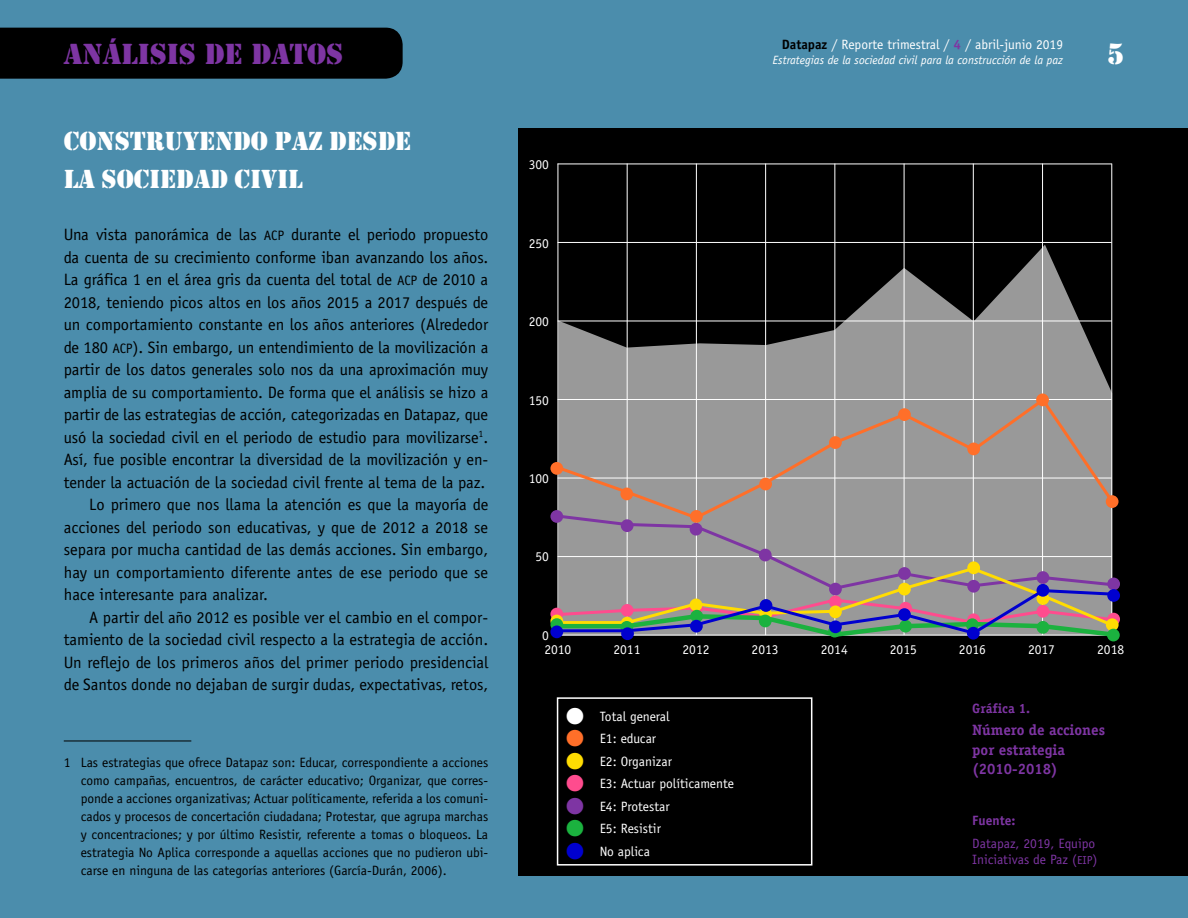
<style>
.page{position:relative;width:1188px;height:918px;background:#4b8dac}
.page>*{position:absolute;margin:0;border:0;box-sizing:border-box;transform-origin:0 0}
.t1{font:27px/37.5px "Stencil";color:#fff}
.t2{font:27px "Stencil Std";color:#7e35a3}
.t3{font:27px "Stencil Std";color:#fff}
.t4{font:16.5px "Officina Sans Std";letter-spacing:-.005em;color:#000}
.t5{font:700 15px/19.5px "Officina Serif Std";color:#7e35a3}
.t6{font:13.5px/18px "Officina Sans Std";letter-spacing:-.005em;color:#000;text-align:justify}
.t7{font:13.5px/14.1px "Officina Sans Std";color:#fff}
.t8{font:13.5px/16.5px "Officina Sans Std";color:#7e35a3}
.t9{font:700 13.5px "Officina Serif Std";color:#7e35a3}
.t10{font:700 13.5px "Officina Sans Std";color:#7e35a3}
.t11{font:italic 12px "Officina Sans Std";color:#fff}
.s1{font-weight:700;color:#000}
.s2{font-weight:700;color:#7e35a3}
.s3{font-size:13.65px}
.s4{color:#ff6f29}
.s5{color:#ffdc02}
.s6{color:#ff4c8e}
.s7{color:#7e35a3}
.s8{color:#1bb23f}
.s9{color:#0000cf}
.s10{font-size:11.55px}
</style>
<div class="page">
<div style="left:518px;top:128px;width:670px;height:747px;background:#000"></div>
<hr style="left:834px;top:164px;width:1px;height:471px;background:#fff">
<hr style="left:904px;top:164px;width:1px;height:471px;background:#fff">
<hr style="left:973px;top:164px;width:1px;height:471px;background:#fff">
<hr style="left:1042px;top:164px;width:1px;height:471px;background:#fff">
<hr style="left:1111px;top:164px;width:1px;height:471px;background:#fff">
<hr style="left:558px;top:164px;width:1px;height:471px;background:#fff">
<hr style="left:627px;top:164px;width:1px;height:471px;background:#fff">
<hr style="left:696px;top:164px;width:1px;height:471px;background:#fff">
<hr style="left:765px;top:164px;width:1px;height:471px;background:#fff">
<hr style="left:558px;top:164px;width:554px;height:1px;background:#fff">
<hr style="left:558px;top:242px;width:554px;height:1px;background:#fff">
<div style="left:0;top:28px;width:403px;height:51px;background:#000"></div>
<svg style="left:558px;top:245px;width:554px;height:151px;fill:#999"></svg>
<hr style="left:64px;top:741px;width:127px;height:1px;background:#000">
<div style="left:557px;top:697px;width:255px;height:169px;border:2px solid #fff"></div>
<svg style="left:557px;top:396px;width:559px;height:117px"></svg>
<div style="left:550px;top:462px;width:13px;height:13px;background:#ff6f29;border-radius:50%"></div>
<div style="left:620px;top:488px;width:13px;height:12px;background:#ff6f29;border-radius:50%"></div>
<svg style="left:690px;top:510px;width:13px;height:13px"></svg>
<div style="left:759px;top:478px;width:13px;height:12px;background:#ff6f29;border-radius:50%"></div>
<div style="left:829px;top:436px;width:13px;height:13px;background:#ff6f29;border-radius:50%"></div>
<div style="left:898px;top:408px;width:13px;height:13px;background:#ff6f29;border-radius:50%"></div>
<div style="left:967px;top:443px;width:13px;height:12px;background:#ff6f29;border-radius:50%"></div>
<div style="left:1036px;top:394px;width:13px;height:12px;background:#ff6f29;border-radius:50%"></div>
<div style="left:1106px;top:495px;width:13px;height:13px;background:#ff6f29;border-radius:50%"></div>
<svg style="left:557px;top:513px;width:556px;height:52px"></svg>
<div style="left:550px;top:510px;width:13px;height:13px;background:#7e35a3;border-radius:50%"></div>
<div style="left:621px;top:519px;width:13px;height:13px;background:#7e35a3;border-radius:50%"></div>
<div style="left:690px;top:523px;width:12px;height:13px;background:#7e35a3;border-radius:50%"></div>
<div style="left:759px;top:549px;width:13px;height:12px;background:#7e35a3;border-radius:50%"></div>
<div style="left:1107px;top:578px;width:13px;height:12px;background:#7e35a3;border-radius:50%"></div>
<svg style="left:550px;top:608px;width:13px;height:12px"></svg>
<svg style="left:1107px;top:613px;width:13px;height:12px"></svg>
<svg style="left:967px;top:561px;width:13px;height:13px"></svg>
<svg style="left:550px;top:618px;width:13px;height:13px"></svg>
<svg style="left:1107px;top:629px;width:13px;height:12px"></svg>
<svg style="left:553px;top:565px;width:565px;height:75px"></svg>
<div style="left:550px;top:625px;width:13px;height:13px;background:#0000cf;border-radius:50%"></div>
<div style="left:621px;top:627px;width:13px;height:13px;background:#0000cf;border-radius:50%"></div>
<div style="left:690px;top:620px;width:13px;height:13px;background:#0000cf;border-radius:50%"></div>
<div style="left:760px;top:599px;width:12px;height:13px;background:#0000cf;border-radius:50%"></div>
<div style="left:829px;top:620px;width:13px;height:13px;background:#0000cf;border-radius:50%"></div>
<div style="left:898px;top:608px;width:13px;height:13px;background:#0000cf;border-radius:50%"></div>
<div style="left:967px;top:627px;width:13px;height:13px;background:#0000cf;border-radius:50%"></div>
<div style="left:1037px;top:584px;width:12px;height:13px;background:#0000cf;border-radius:50%"></div>
<div style="left:1107px;top:589px;width:13px;height:13px;background:#0000cf;border-radius:50%"></div>
<h1 class="t2" style="left:64px;top:37px;width:281px">ANÁLISIS DE DATOS</h1>
<h1 class="t3" style="left:1107px;top:37px;width:19px">5</h1>
<p class="t7" style="left:782px;top:38px;width:283px"><span class="s1">Datapaz</span> / Reporte trimestral / <span class="s2">4</span> / abril-junio 2019</p>
<p class="t11" style="left:773px;top:53px;width:292px">Estrategias de la sociedad civil para la construcción de la paz</p>
<h1 class="t1" style="left:64px;top:123px;width:331px">CONSTRUYENDO PAZ DESDE<br>LA SOCIEDAD CIVIL</h1>
<p class="t4" style="left:64px;top:225px;width:426px">Una vista panorámica de las <span class="s3">ACP</span> durante el periodo propuesto</p>
<p class="t4" style="left:64px;top:247px;width:426px">da cuenta de su crecimiento conforme iban avanzando los años.</p>
<p class="t4" style="left:64px;top:270px;width:426px">La gráfica 1 en el área gris da cuenta del total de <span class="s3">ACP</span> de 2010 a</p>
<p class="t4" style="left:64px;top:292px;width:426px">2018, teniendo picos altos en los años 2015 a 2017 después de</p>
<p class="t4" style="left:64px;top:315px;width:426px">un comportamiento constante en los años anteriores (Alrededor</p>
<p class="t4" style="left:64px;top:337px;width:426px">de 180 <span class="s3">ACP</span>). Sin embargo, un entendimiento de la movilización a</p>
<p class="t4" style="left:64px;top:360px;width:426px">partir de los datos generales solo nos da una aproximación muy</p>
<p class="t4" style="left:64px;top:382px;width:426px">amplia de su comportamiento. De forma que el análisis se hizo a</p>
<p class="t4" style="left:64px;top:405px;width:426px">partir de las estrategias de acción, categorizadas en Datapaz, que</p>
<p class="t4" style="left:64px;top:427px;width:426px">usó la sociedad civil en el periodo de estudio para movilizarse<sup>1</sup>.</p>
<p class="t4" style="left:64px;top:450px;width:426px">Así, fue posible encontrar la diversidad de la movilización y en-</p>
<p class="t4" style="left:64px;top:472px;width:423px">tender la actuación de la sociedad civil frente al tema de la paz.</p>
<p class="t4" style="left:89px;top:495px;width:401px">Lo primero que nos llama la atención es que la mayoría de</p>
<p class="t4" style="left:64px;top:517px;width:426px">acciones del periodo son educativas, y que de 2012 a 2018 se</p>
<p class="t4" style="left:64px;top:540px;width:426px">separa por mucha cantidad de las demás acciones. Sin embargo,</p>
<p class="t4" style="left:64px;top:562px;width:426px">hay un comportamiento diferente antes de ese periodo que se</p>
<p class="t4" style="left:64px;top:585px;width:206px">hace interesante para analizar.</p>
<p class="t4" style="left:89px;top:607px;width:400px">A partir del año 2012 es posible ver el cambio en el compor-</p>
<p class="t4" style="left:64px;top:630px;width:426px">tamiento de la sociedad civil respecto a la estrategia de acción.</p>
<p class="t4" style="left:64px;top:652px;width:426px">Un reflejo de los primeros años del primer periodo presidencial</p>
<p class="t4" style="left:64px;top:675px;width:426px">de Santos donde no dejaban de surgir dudas, expectativas, retos,</p>
<p class="t6" style="left:81px;top:754px;width:409px;text-indent:-17px">1 Las estrategias que ofrece Datapaz son: Educar, correspondiente a acciones como campañas, encuentros, de carácter educativo; Organizar, que corres&shy;ponde a acciones organizativas; Actuar políticamente, referida a los comuni&shy;cados y procesos de concertación ciudadana; Protestar, que agrupa marchas y concentraciones; y por último Resistir, referente a tomas o bloqueos. La estrategia No Aplica corresponde a aquellas acciones que no pudieron ubi&shy;carse en ninguna de las categorías anteriores (García-Durán, 2006).</p>
<p class="t7" style="left:529px;top:158px;width:22px">300</p>
<p class="t7" style="left:529px;top:236px;width:22px">250</p>
<p class="t7" style="left:529px;top:315px;width:22px">200</p>
<p class="t7" style="left:529px;top:393px;width:22px">150</p>
<p class="t7" style="left:529px;top:471px;width:22px">100</p>
<p class="t7" style="left:536px;top:550px;width:15px">50</p>
<p class="t7" style="left:542px;top:628px;width:31px">0<br>2010</p>
<p class="t7" style="left:613px;top:642px;width:28px">2011</p>
<p class="t7" style="left:683px;top:642px;width:28px">2012</p>
<p class="t7" style="left:752px;top:642px;width:28px">2013</p>
<p class="t7" style="left:821px;top:642px;width:28px">2014</p>
<p class="t7" style="left:890px;top:642px;width:28px">2015</p>
<p class="t7" style="left:959px;top:642px;width:28px">2016</p>
<p class="t7" style="left:1028px;top:642px;width:28px">2017</p>
<p class="t7" style="left:1097px;top:642px;width:28px">2018</p>
<p class="t7" style="left:567px;top:709px;width:104px">■ Total general</p>
<p class="t7" style="left:567px;top:731px;width:91px"><span class="s4">■</span> E1: educar</p>
<p class="t7" style="left:567px;top:754px;width:107px"><span class="s5">■</span> E2: Organizar</p>
<p class="t7" style="left:567px;top:776px;width:169px"><span class="s6">■</span> E3: Actuar políticamente</p>
<p class="t7" style="left:567px;top:799px;width:104px"><span class="s7">■</span> E4: Protestar</p>
<p class="t7" style="left:567px;top:821px;width:96px"><span class="s8">■</span> E5: Resistir</p>
<p class="t7" style="left:567px;top:844px;width:85px"><span class="s9">■</span> No aplica</p>
<p class="t9" style="left:972px;top:700px;width:59px">Gráfica 1.</p>
<p class="t5" style="left:972px;top:720px;width:134px">Número de acciones por estrategia (2010-2018)</p>
<p class="t10" style="left:972px;top:812px;width:45px">Fuente:</p>
<p class="t8" style="left:972px;top:835px;width:127px">Datapaz, 2019, Equipo<br>Iniciativas de Paz (<span class="s10">EIP</span>)</p>
</div>
